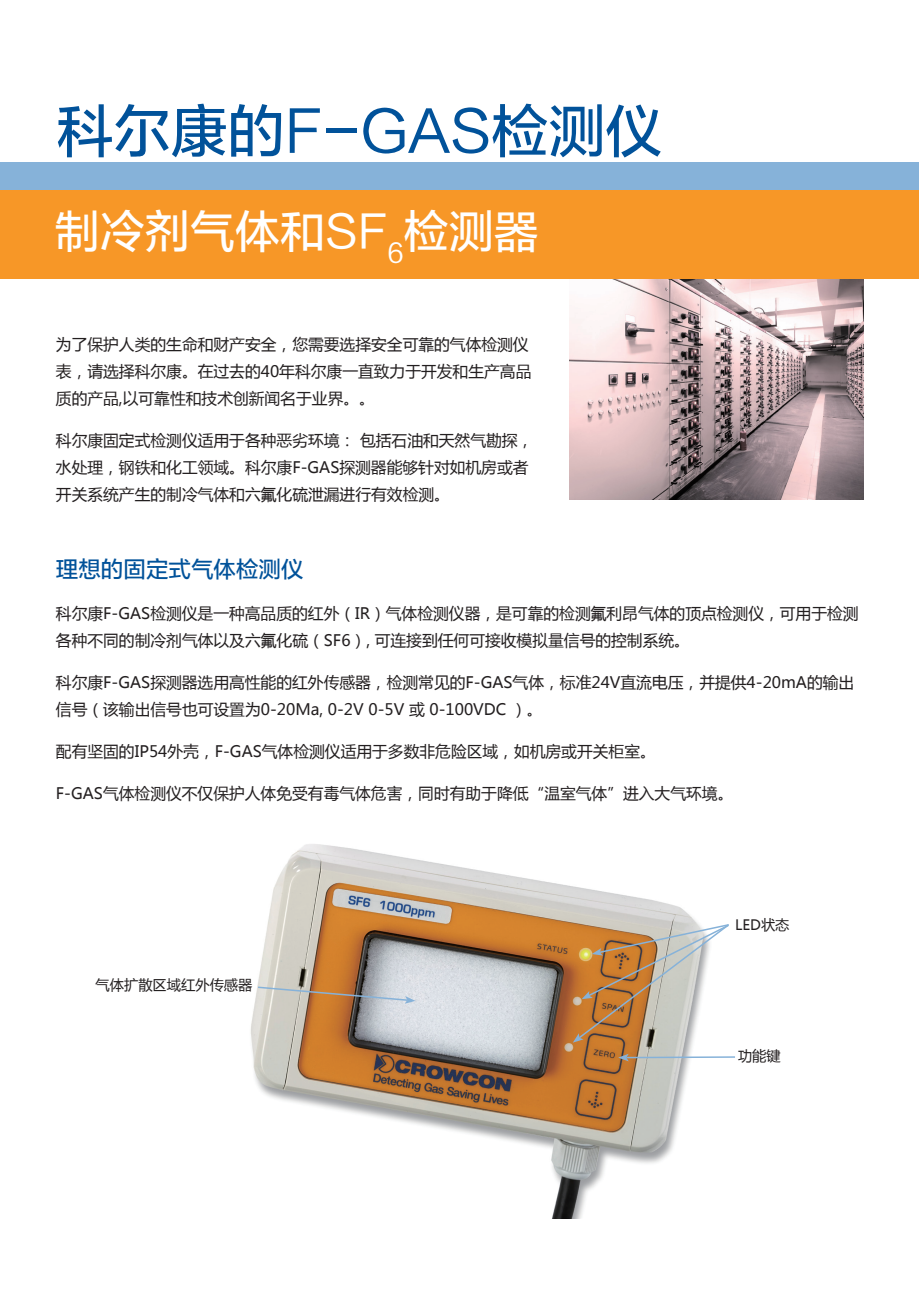
<style>
.page{position:relative;width:919px;height:1289px;background:#fff}
.page>*{position:absolute;margin:0;border:0;box-sizing:border-box;transform-origin:0 0}
.t1{font:57px "FZLTZHUNHK GBK1 0";color:#01529a}
.t2{font:45px "FZLTZHUNHK GBK1 0";color:#fff}
.t3{font:22.5px "FZLTZHUNHK GBK1 0";color:#01529a}
.t4{font:15.75px/27px "Microsoft Ya Hei";color:#231f20}
.t5{font:14.25px "Microsoft Ya Hei";color:#231f20}
</style>
<div class="page">
<img style="left:569px;top:279px;width:294px;height:220px">
<img style="left:250px;top:844px;width:446px;height:373px">
<div style="left:0;top:189px;width:918px;height:90px;background:#f79727"></div>
<div style="left:0;top:162px;width:918px;height:27px;background:#86b2d9"></div>
<svg style="left:256px;top:985px;width:159px;height:18px;background:#bcac9c"></svg>
<svg style="left:618px;top:1053px;width:117px;height:8px"></svg>
<svg style="left:572px;top:922px;width:157px;height:120px"></svg>
<h1 class="t1" style="left:56px;top:100px;width:607px">科尔康的F-GAS检测仪</h1>
<h2 class="t2" style="left:55px;top:207px;width:485px">制冷剂气体和SF<sub>6</sub>检测器</h2>
<p class="t4" style="left:56px;top:330px;width:477px">为了保护人类的生命和财产安全，您需要选择安全可靠的气体检测仪表，请选择科尔康。在过去的40年科尔康一直致力于开发和生产高品质的产品,以可靠性和技术创新闻名于业界。。</p>
<p class="t4" style="left:56px;top:426px;width:479px">科尔康固定式检测仪适用于各种恶劣环境： 包括石油和天然气勘探，水处理，钢铁和化工领域。科尔康F-GAS探测器能够针对如机房或者开关系统产生的制冷气体和六氟化硫泄漏进行有效检测。</p>
<h3 class="t3" style="left:56px;top:556px;width:249px">理想的固定式气体检测仪</h3>
<p class="t4" style="left:56px;top:599px;width:804px">科尔康F-GAS检测仪是一种高品质的红外（IR）气体检测仪器，是可靠的检测氟利昂气体的顶点检测仪，可用于检测各种不同的制冷剂气体以及六氟化硫（SF6）, 可连接到任何可接收模拟量信号的控制系统。</p>
<p class="t4" style="left:56px;top:668px;width:799px">科尔康F-GAS探测器选用高性能的红外传感器，检测常见的F-GAS气体，标准24V直流电压，并提供4-20mA的输出信号（该输出信号也可设置为0-20Ma, 0-2V 0-5V 或 0-100VDC ）。</p>
<p class="t4" style="left:56px;top:737px;width:601px">配有坚固的IP54外壳，F-GAS气体检测仪适用于多数非危险区域，如机房或开关柜室。</p>
<p class="t4" style="left:56px;top:779px;width:679px">F-GAS气体检测仪不仅保护人体免受有毒气体危害，同时有助于降低“温室气体”进入大气环境。</p>
<p class="t5" style="left:96px;top:974px;width:158px">气体扩散区域红外传感器</p>
<p class="t5" style="left:735px;top:915px;width:56px">LED状态</p>
<p class="t5" style="left:738px;top:1046px;width:44px">功能键</p>
</div>
